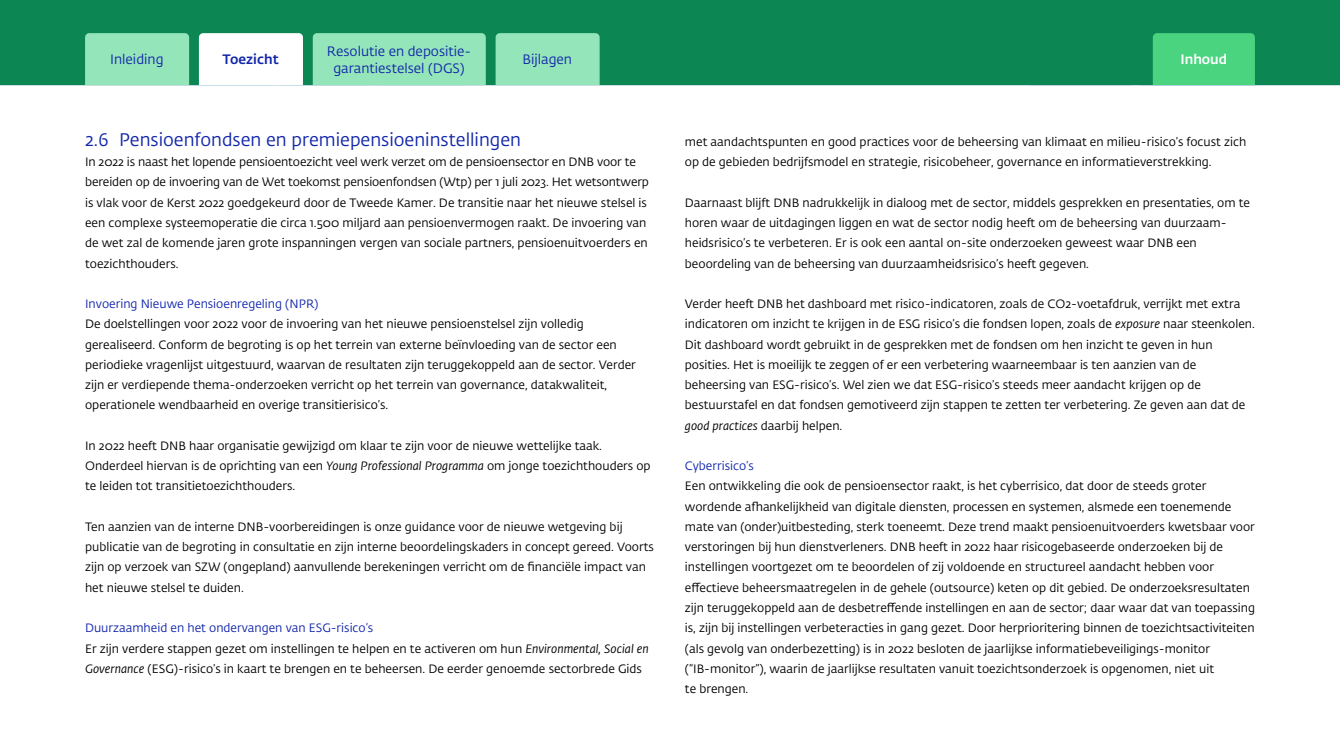
<style>
.page{position:relative;width:1340px;height:754px;background:#fff}
.page>*{position:absolute;margin:0;border:0;box-sizing:border-box;transform-origin:0 0}
.H3_Paragraafkop{font:18px "DNB Fedra";color:#1226aa}
.t1{font:13.5px/16.5px "DNB Fedra";color:#1226aa;text-align:center}
.t2{font:500 13.5px "DNB Fedra";color:#fff}
.t3{font:500 13.5px "DNB Fedra";color:#1226aa}
.P_Broodtekst{font:12px/20.2px "DNB Fedra";color:#000}
.Kop_4{font:12px "DNB Fedra";color:#1226aa}
.s1{font-style:italic}
</style>
<div class="page">
<div style="left:0;top:0;width:1339px;height:85px;background:#0c8754"></div>
<svg style="left:1140px;top:33px;width:114px;height:52px;background:#42cb7a"></svg>
<div style="left:495px;top:33px;width:104px;height:52px;background:#94e5ba"></div>
<svg style="left:85px;top:33px;width:401px;height:52px"></svg>
<p class="t1" style="left:327px;top:43px;width:146px">Resolutie en depositie&shy;garantiestelsel (DGS)</p>
<p class="t3" style="left:223px;top:51px;width:58px">Toezicht</p>
<p class="t1" style="left:403px;top:52px;width:40px">Titel 4</p>
<p class="t2" style="left:1150px;top:51px;width:95px">Samenvatting</p>
<p class="t1" style="left:110px;top:52px;width:55px">Inleiding</p>
<p class="t1" style="left:522px;top:52px;width:51px">Bijlagen</p>
<p class="t1" style="left:112px;top:52px;width:37px">Titel 1</p>
<p class="t1" style="left:208px;top:52px;width:39px">Titel 2</p>
<p class="t2" style="left:1180px;top:51px;width:48px">Inhoud</p>
<h3 class="H3_Paragraafkop" style="left:85px;top:129px;width:437px">2.6 Pensioenfondsen en premiepensioeninstellingen</h3>
<p class="P_Broodtekst" style="left:85px;top:152px;width:565px">In 2022 is naast het lopende pensioentoezicht veel werk verzet om de pensioensector en DNB voor te bereiden op de invoering van de Wet toekomst pensioenfondsen (Wtp) per 1 juli 2023. Het wetsontwerp is vlak voor de Kerst 2022 goedgekeurd door de Tweede Kamer. De transitie naar het nieuwe stelsel is een complexe systeemoperatie die circa 1.500 miljard aan pensioenvermogen raakt. De invoering van de wet zal de komende jaren grote inspanningen vergen van sociale partners, pensioenuitvoerders en toezichthouders.</p>
<p class="Kop_4" style="left:85px;top:296px;width:235px">Invoering Nieuwe Pensioenregeling (NPR)</p>
<p class="P_Broodtekst" style="left:85px;top:314px;width:552px">De doelstellingen voor 2022 voor de invoering van het nieuwe pensioenstelsel zijn volledig gerealiseerd. Conform de begroting is op het terrein van externe beïnvloeding van de sector een periodieke vragenlijst uitgestuurd, waarvan de resultaten zijn teruggekoppeld aan de sector. Verder zijn er verdiepende thema- onderzoeken verricht op het terrein van governance, datakwaliteit, operationele wendbaarheid en overige transitierisico’s.</p>
<p class="P_Broodtekst" style="left:85px;top:435px;width:567px">In 2022 heeft DNB haar organisatie gewijzigd om klaar te zijn voor de nieuwe wettelijke taak.<br>Onderdeel hiervan is de oprichting van een <span class="s1">Young Professional Programma</span> om jonge toezichthouders op te leiden tot transitietoezichthouders.</p>
<p class="P_Broodtekst" style="left:85px;top:516px;width:570px">Ten aanzien van de interne DNB-voorbereidingen is onze guidance voor de nieuwe wetgeving bij publicatie van de begroting in consultatie en zijn interne beoordelingskaders in concept gereed. Voorts zijn op verzoek van SZW (ongepland) aanvullende berekeningen verricht om de financiële impact van het nieuwe stelsel te duiden.</p>
<p class="Kop_4" style="left:85px;top:620px;width:290px">Duurzaamheid en het ondervangen van ESG- risico’s</p>
<p class="P_Broodtekst" style="left:85px;top:638px;width:565px">Er zijn verdere stappen gezet om instellingen te helpen en te activeren om hun <span class="s1">Environmental, Social en<br>Governance</span> (ESG)- risico’s in kaart te brengen en te beheersen. De eerder genoemde sectorbrede Gids</p>
<p class="P_Broodtekst" style="left:685px;top:132px;width:563px">met aandachtspunten en good practices voor de beheersing van klimaat en milieu- risico’s focust zich op de gebieden bedrijfsmodel en strategie, risicobeheer, governance en informatieverstrekking.</p>
<p class="P_Broodtekst" style="left:685px;top:192px;width:566px">Daarnaast blijft DNB nadrukkelijk in dialoog met de sector, middels gesprekken en presentaties, om te horen waar de uitdagingen liggen en wat de sector nodig heeft om de beheersing van duurzaam&shy;heidsrisico’s te verbeteren. Er is ook een aantal on- site onderzoeken geweest waar DNB een beoordeling van de beheersing van duurzaamheidsrisico’s heeft gegeven.</p>
<p class="P_Broodtekst" style="left:685px;top:294px;width:571px">Verder heeft DNB het dashboard met risico- indicatoren, zoals de CO2-voetafdruk, verrijkt met extra indicatoren om inzicht te krijgen in de ESG risico’s die fondsen lopen, zoals de <span class="s1">exposure</span> naar steenkolen.<br>Dit dashboard wordt gebruikt in de gesprekken met de fondsen om hen inzicht te geven in hun posities. Het is moeilijk te zeggen of er een verbetering waarneembaar is ten aanzien van de beheersing van ESG- risico’s. Wel zien we dat ESG- risico’s steeds meer aandacht krijgen op de bestuurstafel en dat fondsen gemotiveerd zijn stappen te zetten ter verbetering. Ze geven aan dat de <span class="s1">good practices</span> daarbij helpen.</p>
<p class="Kop_4" style="left:685px;top:458px;width:70px">Cyberrisico’s</p>
<p class="P_Broodtekst" style="left:685px;top:476px;width:571px">Een ontwikkeling die ook de pensioensector raakt, is het cyberrisico, dat door de steeds groter wordende afhankelijkheid van digitale diensten, processen en systemen, alsmede een toenemende mate van (onder)uitbesteding, sterk toeneemt. Deze trend maakt pensioenuitvoerders kwetsbaar voor verstoringen bij hun dienstverleners. DNB heeft in 2022 haar risicogebaseerde onderzoeken bij de instellingen voortgezet om te beoordelen of zij voldoende en structureel aandacht hebben voor effectieve beheersmaatregelen in de gehele (outsource) keten op dit gebied. De onderzoeksresultaten zijn teruggekoppeld aan de desbetreffende instellingen en aan de sector; daar waar dat van toepassing is, zijn bij instellingen verbeteracties in gang gezet. Door herprioritering binnen de toezichtsactiviteiten (als gevolg van onderbezetting) is in 2022 besloten de jaarlijkse informatiebeveiligings- monitor<br>(“IB- monitor”), waarin de jaarlijkse resultaten vanuit toezichtsonderzoek is opgenomen, niet uit<br>te brengen.</p>
</div>
